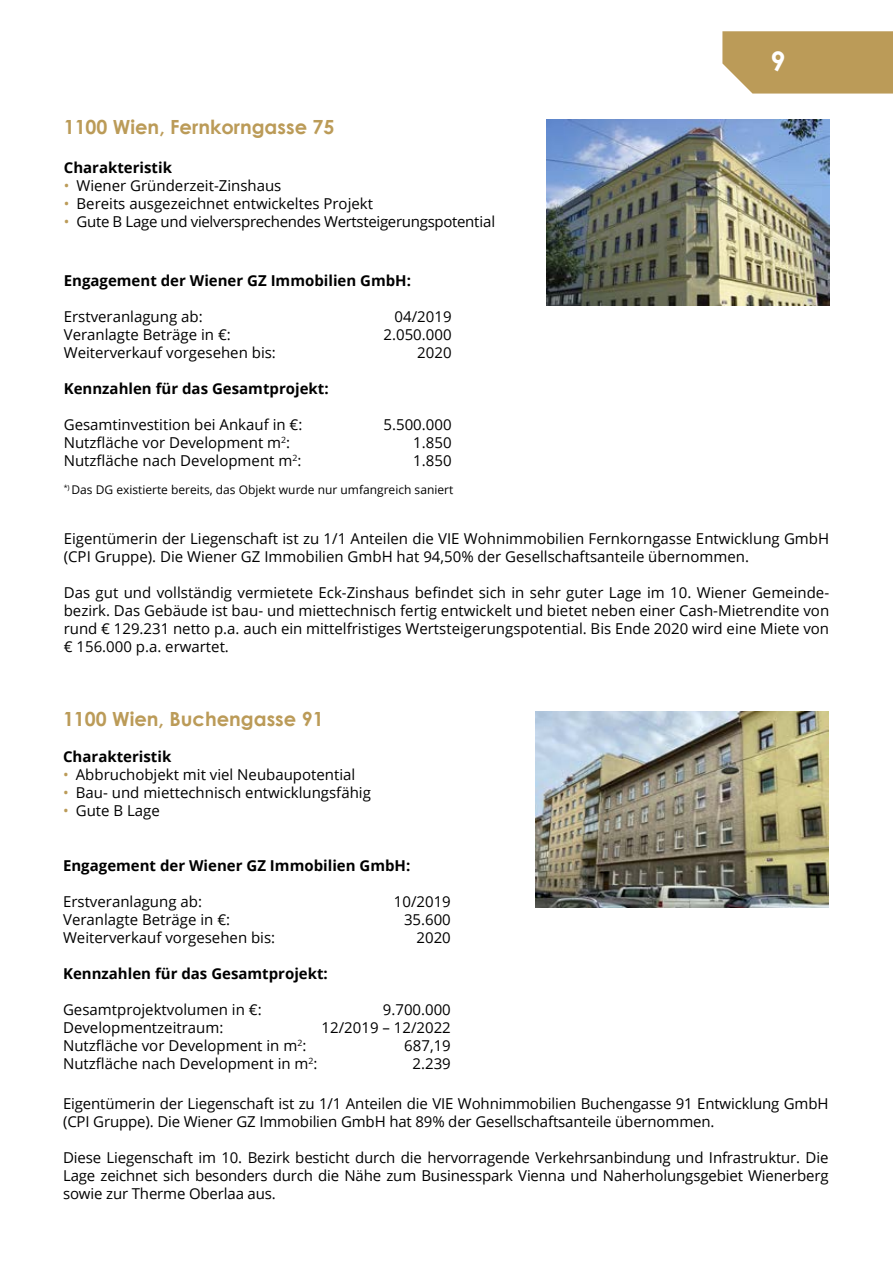
<style>
.page{position:relative;width:893px;height:1263px;background:#fff}
.page>*{position:absolute;margin:0;border:0;box-sizing:border-box;transform-origin:0 0}
.t1{font:700 27px "Century Gothic";color:#fff}
.t2{font:700 19.5px "Century Gothic";color:#bb9b58}
.t3{font:15px/18px "Open Sans";color:#000}
.t4{font:700 15px "Open Sans";color:#000}
.t5{font:15px "Open Sans";letter-spacing:-.02em;color:#000}
.t6{font:12px "Open Sans";color:#000}
.s1{color:#bb9b58}
</style>
<div class="page">
<svg style="left:722px;top:31px;width:171px;height:63px;background:#bea061"></svg>
<img style="left:546px;top:119px;width:283px;height:186px">
<img style="left:536px;top:711px;width:292px;height:197px">
<h2 class="t2" style="left:64px;top:112px;width:272px">1100 Wien, Fernkorngasse 75</h2>
<p class="t4" style="left:64px;top:157px;width:110px">Charakteristik</p>
<p class="t3" style="left:64px;top:176px;width:219px"><span class="s1">•</span> Wiener Gründerzeit-Zinshaus</p>
<p class="t3" style="left:64px;top:194px;width:311px"><span class="s1">•</span> Bereits ausgezeichnet entwickeltes Projekt</p>
<p class="t5" style="left:64px;top:212px;width:433px"><span class="s1">•</span> Gute B Lage und vielversprechendes Wertsteigerungspotential</p>
<p class="t4" style="left:64px;top:270px;width:349px">Engagement der Wiener GZ Immobilien GmbH:</p>
<p class="t3" style="left:64px;top:307px;width:214px">Erstveranlagung ab:<br>Veranlagte Beträge in €:<br>Weiterverkauf vorgesehen bis:</p>
<p class="t4" style="left:64px;top:378px;width:266px">Kennzahlen für das Gesamtprojekt:</p>
<p class="t3" style="left:64px;top:415px;width:240px">Gesamtinvestition bei Ankauf in €:<br>Nutzfläche vor Development m<sup>2</sup>:<br>Nutzfläche nach Development m<sup>2</sup>:</p>
<p class="t3" style="left:384px;top:307px;width:70px;text-align:right">04/2019<br>2.050.000<br>2020</p>
<p class="t3" style="left:413px;top:415px;width:40px;text-align:justify;text-indent:-30px">5.500.000<br>1.850<br>1.850</p>
<p class="t6" style="left:64px;top:481px;width:391px"><sup>*)</sup> Das DG existierte bereits, das Objekt wurde nur umfangreich saniert</p>
<h1 class="t1" style="left:770px;top:41px;width:17px">9</h1>
<p class="t3" style="left:64px;top:529px;width:767px">Eigentümerin der Liegenschaft ist zu 1/1 Anteilen die VIE Wohnimmobilien Fernkorngasse Entwicklung GmbH (CPI Gruppe). Die Wiener GZ Immobilien GmbH hat 94,50% der Gesellschaftsanteile übernommen.</p>
<p class="t3" style="left:64px;top:583px;width:767px;text-align:justify">Das gut und vollständig vermietete Eck-Zinshaus befindet sich in sehr guter Lage im 10. Wiener Gemeinde&shy;bezirk. Das Gebäude ist bau- und miettechnisch fertig entwickelt und bietet neben einer Cash-Mietrendite von rund € 129.231 netto p.a. auch ein mittelfristiges Wertsteigerungspotential. Bis Ende 2020 wird eine Miete von € 156.000 p.a. erwartet.</p>
<h2 class="t2" style="left:63px;top:704px;width:262px">1100 Wien, Buchengasse 91</h2>
<p class="t4" style="left:63px;top:746px;width:110px">Charakteristik</p>
<p class="t3" style="left:63px;top:765px;width:294px"><span class="s1">•</span> Abbruchobjekt mit viel Neubaupotential</p>
<p class="t3" style="left:63px;top:783px;width:309px"><span class="s1">•</span> Bau- und miettechnisch entwicklungsfähig</p>
<p class="t3" style="left:63px;top:801px;width:98px"><span class="s1">•</span> Gute B Lage</p>
<p class="t4" style="left:63px;top:855px;width:349px">Engagement der Wiener GZ Immobilien GmbH:</p>
<p class="t3" style="left:63px;top:892px;width:214px">Erstveranlagung ab:<br>Veranlagte Beträge in €:<br>Weiterverkauf vorgesehen bis:</p>
<p class="t4" style="left:63px;top:963px;width:266px">Kennzahlen für das Gesamtprojekt:</p>
<p class="t3" style="left:63px;top:1000px;width:256px">Gesamtprojektvolumen in €:<br>Developmentzeitraum:<br>Nutzfläche vor Development in m<sup>2</sup>:<br>Nutzfläche nach Development in m<sup>2</sup>:</p>
<p class="t3" style="left:394px;top:892px;width:58px;text-align:right">10/2019<br>35.600<br>2020</p>
<p class="t3" style="left:322px;top:1000px;width:131px;text-align:right">9.700.000<br>12/2019 – 12/2022<br>687,19<br>2.239</p>
<p class="t3" style="left:63px;top:1094px;width:767px">Eigentümerin der Liegenschaft ist zu 1/1 Anteilen die VIE Wohnimmobilien Buchengasse 91 Entwicklung GmbH (CPI Gruppe). Die Wiener GZ Immobilien GmbH hat 89% der Gesellschaftsanteile übernommen.</p>
<p class="t3" style="left:63px;top:1148px;width:767px;text-align:justify">Diese Liegenschaft im 10. Bezirk besticht durch die hervorragende Verkehrsanbindung und Infrastruktur. Die Lage zeichnet sich besonders durch die Nähe zum Businesspark Vienna und Naherholungsgebiet Wienerberg sowie zur Therme Oberlaa aus.</p>
</div>
